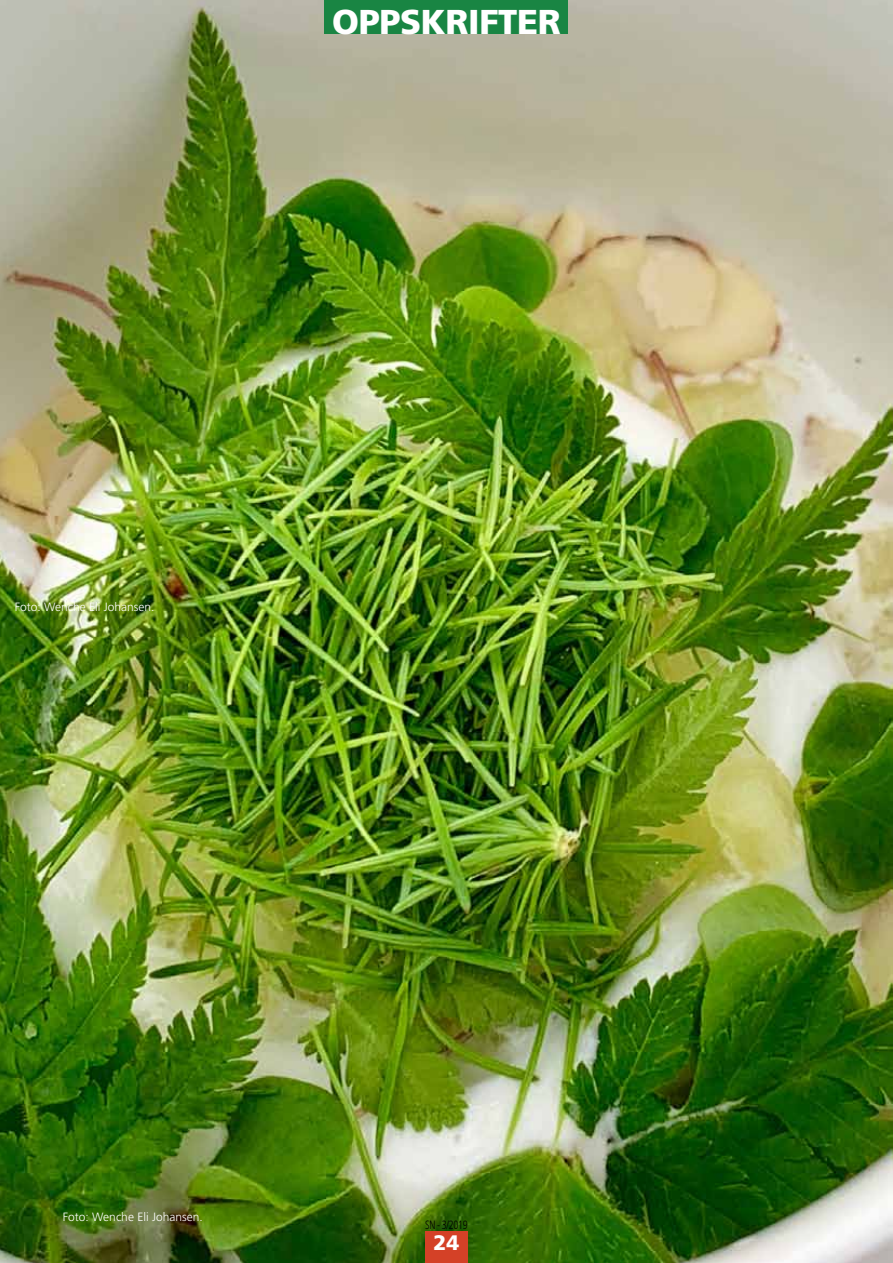
<style>
.page{position:relative;width:893px;height:1263px;background:#fff}
.page>*{position:absolute;margin:0;border:0;box-sizing:border-box;transform-origin:0 0}
.t1{font:900 34.5px "Frutiger LT Std";letter-spacing:-.01em;color:#fff}
.t2{font:900 21px "Frutiger LT Std";color:#fff}
.t3{font:300 12px "Frutiger LT Std";color:#fff}
.t4{font:300 12px "Frutiger LT Std";letter-spacing:-.04em;color:#000;scale:.75 1}
</style>
<div class="page">
<img style="left:0;top:0;width:893px;height:1263px">
<div style="left:425px;top:1231px;width:43px;height:32px;background:#d44127"></div>
<div style="left:325px;top:0;width:243px;height:34px;background:#198543"></div>
<h1 class="t1" style="left:332px;top:1px;width:230px">OPPSKRIFTER</h1>
<p class="t3" style="left:15px;top:600px;width:141px">Foto: Wenche Eli Johansen.</p>
<p class="t3" style="left:63px;top:1210px;width:141px">Foto: Wenche Eli Johansen.</p>
<p class="t4" style="left:425px;top:1218px;width:58px">SN - 3/2019</p>
<h2 class="t2" style="left:434px;top:1230px;width:27px">24</h2>
</div>
